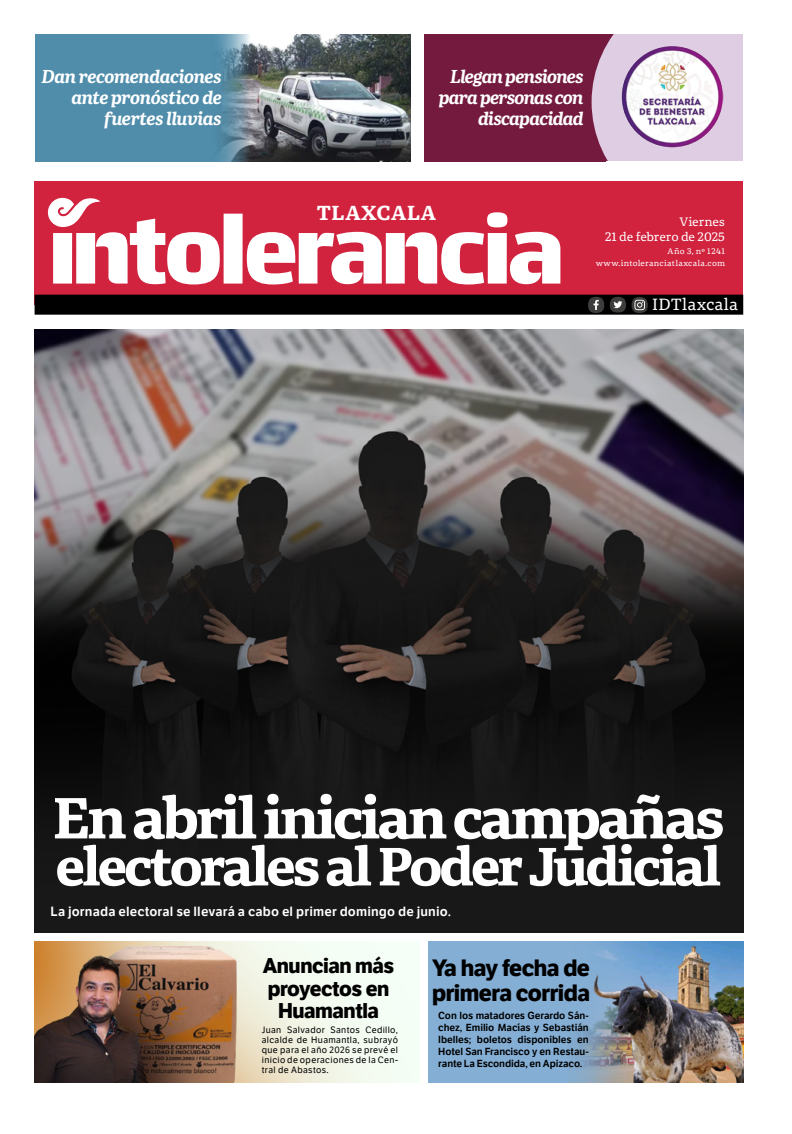
<style>
.page{position:relative;width:792px;height:1134px;background:#fff}
.page>*{position:absolute;margin:0;border:0;box-sizing:border-box;transform-origin:0 0}
.t1{font:700 57px "Portada Text";letter-spacing:-.06em;color:#fff}
.t2{font:700 53px "Portada Text";letter-spacing:-.06em;color:#fff}
.t3{font:700 23px/25px "LFT Etica";letter-spacing:-.02em;color:#000}
.t4{font:700 20.8px/22.3px "LFT Etica";letter-spacing:-.02em;color:#000;text-align:center}
.t5{font:700 20px "Portada Text";letter-spacing:.025em;color:#fff}
.t6{font:italic 700 18px/21px "Portada";letter-spacing:-.035em;color:#fff;text-align:right}
.t7{font:16px "Portada Text";letter-spacing:-.01em;color:#fff}
.t8{font:600 13px "LFT Etica";letter-spacing:.01em;color:#fff}
.t9{font:12px/15px "Portada Text";letter-spacing:-.015em;color:#fff;text-align:right}
.t10{font:600 10px/12px "LFT Etica";letter-spacing:-.01em;color:#000;text-align:justify}
.t11{font:9px/10px "LFT Etica";letter-spacing:.04em;color:#000;text-align:justify}
.t12{font:8px/12px "Portada Text";letter-spacing:.03em;color:#fff;text-align:right}
</style>
<div class="page">
<div style="left:34px;top:34px;width:376px;height:128px;background:#4f8dab"></div>
<img style="left:219px;top:34px;width:191px;height:128px">
<div style="left:422px;top:34px;width:322px;height:128px;background:#731a3e"></div>
<svg style="left:592px;top:34px;width:152px;height:128px;background:#d7c0d8"></svg>
<div style="left:35px;top:181px;width:708px;height:124px;background:#d1223e"></div>
<div style="left:35px;top:295px;width:708px;height:20px;background:#000"></div>
<div style="left:224px;top:214px;width:19px;height:70px;background:#fff"></div>
<svg style="left:247px;top:212px;width:313px;height:72px"></svg>
<svg style="left:48px;top:197px;width:172px;height:87px"></svg>
<div style="left:588px;top:297px;width:16px;height:16px;background:#3d3d3b;border-radius:50%"></div>
<svg style="left:594px;top:300px;width:5px;height:10px"></svg>
<div style="left:610px;top:297px;width:16px;height:16px;background:#3d3d3b;border-radius:50%"></div>
<svg style="left:614px;top:301px;width:8px;height:7px"></svg>
<svg style="left:632px;top:297px;width:16px;height:16px"></svg>
<svg style="left:634px;top:300px;width:11px;height:10px"></svg>
<div style="left:412px;top:25px;width:12px;height:150px;background:#fff"></div>
<img style="left:621px;top:46px;width:102px;height:102px;border-radius:51px">
<img style="left:34px;top:330px;width:710px;height:602px">
<img style="left:34px;top:941px;width:380px;height:142px">
<img style="left:428px;top:941px;width:316px;height:142px">
<h3 class="t6" style="left:41px;top:66px;width:182px">Dan recomendaciones ante pronóstico de fuertes lluvias</h3>
<h3 class="t6" style="left:439px;top:66px;width:146px">Llegan pensiones para personas con discapacidad</h3>
<h3 class="t5" style="left:317px;top:198px;width:121px">TLAXCALA</h3>
<p class="t9" style="left:605px;top:214px;width:122px">Viernes<br>21 de febrero de 2025</p>
<p class="t12" style="left:596px;top:245px;width:131px">Año 3, nº 1241 www.intoleranciatlaxcala.com</p>
<h3 class="t7" style="left:652px;top:294px;width:88px">IDTlaxcala</h3>
<h1 class="t1" style="left:52px;top:775px;width:674px">En abril inician campañas</h1>
<h2 class="t2" style="left:55px;top:827px;width:667px">electorales al Poder Judicial</h2>
<h3 class="t8" style="left:50px;top:904px;width:402px">La jornada electoral se llevará a cabo el primer domingo de junio.</h3>
<h3 class="t4" style="left:263px;top:955px;width:133px">Anuncian más proyectos en<br>Huamantla</h3>
<h3 class="t3" style="left:432px;top:955px;width:159px">Ya hay fecha de primera corrida</h3>
<p class="t10" style="left:438px;top:1009px;width:152px">Con los matadores Gerardo Sán&shy;chez, Emilio Macías y Sebastián Ibelles; boletos disponibles en Hotel San Francisco y en Restau&shy;rante La Escondida, en Apizaco.</p>
<p class="t11" style="left:262px;top:1024px;width:138px">Juan Salvador Santos Cedillo, alcalde de Huamantla, subrayó que para el año 2026 se prevé el inicio de operaciones de la Cen&shy;tral de Abastos.</p>
</div>
